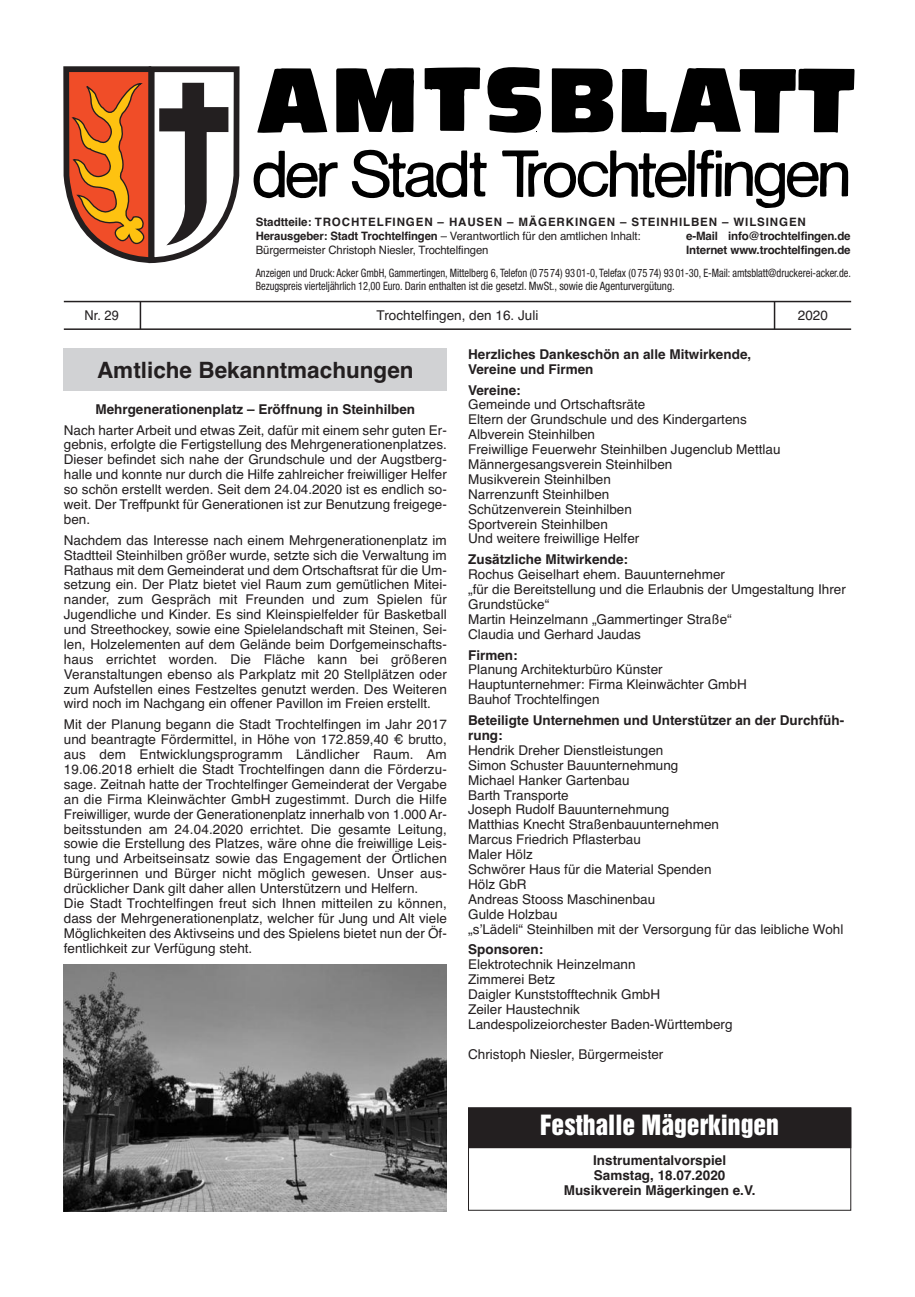
<style>
.page{position:relative;width:915px;height:1297px;background:#fff}
.page>*{position:absolute;margin:0;border:0;box-sizing:border-box;transform-origin:0 0}
.t1{font:25.5px "Helvetica Inserat";color:#fff}
.t2{font:700 22.5px "Helvetica";color:#231f20}
.t3{font:13.5px/14.9px "Helvetica";color:#231f20}
.t4{font:700 13.5px/14.9px "Helvetica";color:#231f20}
.t5{font:13.5px "Helvetica";color:#231f20;scale:.95 1}
.t6{font:condensed 11.55px/13.5px "Helvetica Neue";letter-spacing:-.005em;color:#231f20;scale:.9 1}
.t7{font:700 11.55px/13.8px "Helvetica";letter-spacing:.075em;color:#231f20}
.t8{font:700 11.55px/13.8px "Helvetica";color:#231f20}
.s1{font-weight:400}
</style>
<div class="page">
<div style="left:64px;top:349px;width:382px;height:42px;background:#d1d2d4"></div>
<hr style="left:64px;top:301px;width:786px;height:1px;background:#231f20">
<hr style="left:64px;top:328px;width:786px;height:2px;background:#231f20">
<svg style="left:140px;top:302px;width:1px;height:26px"></svg>
<hr style="left:773px;top:302px;width:2px;height:27px;background:#231f20">
<svg style="left:63px;top:66px;width:176px;height:197px"></svg>
<svg style="left:424px;top:67px;width:56px;height:64px"></svg>
<svg style="left:336px;top:68px;width:78px;height:65px;background:#262626"></svg>
<svg style="left:621px;top:68px;width:233px;height:65px"></svg>
<svg style="left:257px;top:68px;width:70px;height:65px"></svg>
<svg style="left:551px;top:68px;width:62px;height:65px;background:#252525"></svg>
<svg style="left:487px;top:67px;width:54px;height:66px"></svg>
<svg style="left:502px;top:149px;width:346px;height:59px"></svg>
<svg style="left:253px;top:150px;width:85px;height:49px"></svg>
<svg style="left:352px;top:149px;width:135px;height:50px"></svg>
<img style="left:64px;top:964px;width:382px;height:247px">
<div style="left:468px;top:1107px;width:382px;height:104px;border:1px solid #231f20"></div>
<div style="left:468px;top:1108px;width:382px;height:39px;background:#231f20"></div>
<div style="left:468px;top:1107px;width:382px;height:41px;border:1px solid #231f20"></div>
<p class="t7" style="left:255px;top:216px;width:551px">Stadtteile: TROCHTELFINGEN – HAUSEN – MÄGERKINGEN – STEINHILBEN – WILSINGEN<br>Herausgeber: Stadt Trochtelfingen <span class="s1">– Verantwortlich für den amtlichen Inhalt:<br>Bürgermeister Christoph Niesler, Trochtelfingen</span></p>
<p class="t6" style="left:255px;top:267px;width:662px">Anzeigen und Druck: Acker GmbH, Gammertingen, Mittelberg 6, Telefon (0 75 74) 93 01-0, Telefax (0 75 74) 93 01-30, E-Mail: amtsblatt@druckerei-acker.de.<br>Bezugspreis vierteljährlich 12,00 Euro. Darin enthalten ist die gesetzl. MwSt., sowie die Agenturvergütung.</p>
<p class="t8" style="left:686px;top:229px;width:166px">e-Mail info@trochtelfingen.de<br>Internet www.trochtelfingen.de</p>
<p class="t5" style="left:85px;top:308px;width:38px">Nr. 29</p>
<p class="t3" style="left:376px;top:308px;width:163px">Trochtelfingen, den 16. Juli</p>
<p class="t3" style="left:797px;top:308px;width:32px">2020</p>
<h2 class="t2" style="left:97px;top:357px;width:318px">Amtliche Bekanntmachungen</h2>
<p class="t4" style="left:95px;top:402px;width:321px">Mehrgenerationenplatz – Eröffnung in Steinhilben</p>
<p class="t3" style="left:64px;top:422px;width:384px;text-align:justify">Nach harter Arbeit und etwas Zeit, dafür mit einem sehr guten Er&shy;gebnis, erfolgte die Fertigstellung des Mehrgenerationenplatzes.<br>Dieser befindet sich nahe der Grundschule und der Augstberg&shy;halle und konnte nur durch die Hilfe zahlreicher freiwilliger Helfer so schön erstellt werden. Seit dem 24.04.2020 ist es endlich so&shy;weit. Der Treffpunkt für Generationen ist zur Benutzung freigege&shy;ben.</p>
<p class="t3" style="left:64px;top:533px;width:384px;text-align:justify">Nachdem das Interesse nach einem Mehrgenerationenplatz im Stadtteil Steinhilben größer wurde, setzte sich die Verwaltung im Rathaus mit dem Gemeinderat und dem Ortschaftsrat für die Um&shy;setzung ein. Der Platz bietet viel Raum zum gemütlichen Mitei&shy;nander, zum Gespräch mit Freunden und zum Spielen für Jugendliche und Kinder. Es sind Kleinspielfelder für Basketball und Streethockey, sowie eine Spielelandschaft mit Steinen, Sei&shy;len, Holzelementen auf dem Gelände beim Dorfgemeinschafts&shy;haus errichtet worden. Die Fläche kann bei größeren Veranstaltungen ebenso als Parkplatz mit 20 Stellplätzen oder zum Aufstellen eines Festzeltes genutzt werden. Des Weiteren wird noch im Nachgang ein offener Pavillon im Freien erstellt.</p>
<p class="t3" style="left:64px;top:717px;width:384px">Mit der Planung begann die Stadt Trochtelfingen im Jahr 2017 und beantragte Fördermittel, in Höhe von 172.859,40 € brutto, aus dem Entwicklungsprogramm Ländlicher Raum. Am 19.06.2018 erhielt die Stadt Trochtelfingen dann die Förderzu&shy;sage. Zeitnah hatte der Trochtelfinger Gemeinderat der Vergabe an die Firma Kleinwächter GmbH zugestimmt. Durch die Hilfe Freiwilliger, wurde der Generationenplatz innerhalb von 1.000 Ar&shy;beitsstunden am 24.04.2020 errichtet. Die gesamte Leitung, sowie die Erstellung des Platzes, wäre ohne die freiwillige Leis&shy;tung und Arbeitseinsatz sowie das Engagement der Örtlichen Bürgerinnen und Bürger nicht möglich gewesen. Unser aus&shy;drücklicher Dank gilt daher allen Unterstützern und Helfern.<br>Die Stadt Trochtelfingen freut sich Ihnen mitteilen zu können, dass der Mehrgenerationenplatz, welcher für Jung und Alt viele Möglichkeiten des Aktivseins und des Spielens bietet nun der Öf&shy;fentlichkeit zur Verfügung steht.</p>
<p class="t4" style="left:468px;top:347px;width:284px">Herzliches Dankeschön an alle Mitwirkende,<br>Vereine und Firmen</p>
<p class="t4" style="left:468px;top:382px;width:54px">Vereine:</p>
<p class="t3" style="left:468px;top:397px;width:314px">Gemeinde und Ortschaftsräte<br>Eltern der Grundschule und des Kindergartens<br>Albverein Steinhilben<br>Freiwillige Feuerwehr Steinhilben Jugenclub Mettlau<br>Männergesangsverein Steinhilben<br>Musikverein Steinhilben<br>Narrenzunft Steinhilben<br>Schützenverein Steinhilben<br>Sportverein Steinhilben<br>Und weitere freiwillige Helfer</p>
<p class="t4" style="left:468px;top:552px;width:161px">Zusätzliche Mitwirkende:</p>
<p class="t3" style="left:468px;top:567px;width:379px">Rochus Geiselhart ehem. Bauunternehmer<br>„für die Bereitstellung und die Erlaubnis der Umgestaltung Ihrer Grundstücke“<br>Martin Heinzelmann „Gammertinger Straße“<br>Claudia und Gerhard Jaudas</p>
<p class="t4" style="left:468px;top:647px;width:51px">Firmen:</p>
<p class="t3" style="left:468px;top:662px;width:280px">Planung Architekturbüro Künster<br>Hauptunternehmer: Firma Kleinwächter GmbH<br>Bauhof Trochtelfingen</p>
<p class="t4" style="left:468px;top:713px;width:377px">Beteiligte Unternehmen und Unterstützer an der Durchfüh&shy;rung:</p>
<p class="t3" style="left:468px;top:743px;width:376px">Hendrik Dreher Dienstleistungen<br>Simon Schuster Bauunternehmung<br>Michael Hanker Gartenbau<br>Barth Transporte<br>Joseph Rudolf Bauunternehmung<br>Matthias Knecht Straßenbauunternehmen<br>Marcus Friedrich Pflasterbau<br>Maler Hölz<br>Schwörer Haus für die Material Spenden<br>Hölz GbR<br>Andreas Stooss Maschinenbau<br>Gulde Holzbau<br>„s’Lädeli“ Steinhilben mit der Versorgung für das leibliche Wohl</p>
<p class="t4" style="left:468px;top:942px;width:77px">Sponsoren:</p>
<p class="t3" style="left:468px;top:957px;width:266px">Elektrotechnik Heinzelmann<br>Zimmerei Betz<br>Daigler Kunststofftechnik GmbH<br>Zeiler Haustechnik<br>Landespolizeiorchester Baden-Württemberg</p>
<p class="t3" style="left:468px;top:1046px;width:197px">Christoph Niesler, Bürgermeister</p>
<h1 class="t1" style="left:540px;top:1115px;width:240px">Festhalle Mägerkingen</h1>
<p class="t4" style="left:563px;top:1153px;width:193px;text-align:center">Instrumentalvorspiel<br>Samstag, 18.07.2020<br>Musikverein Mägerkingen e.V.</p>
</div>
